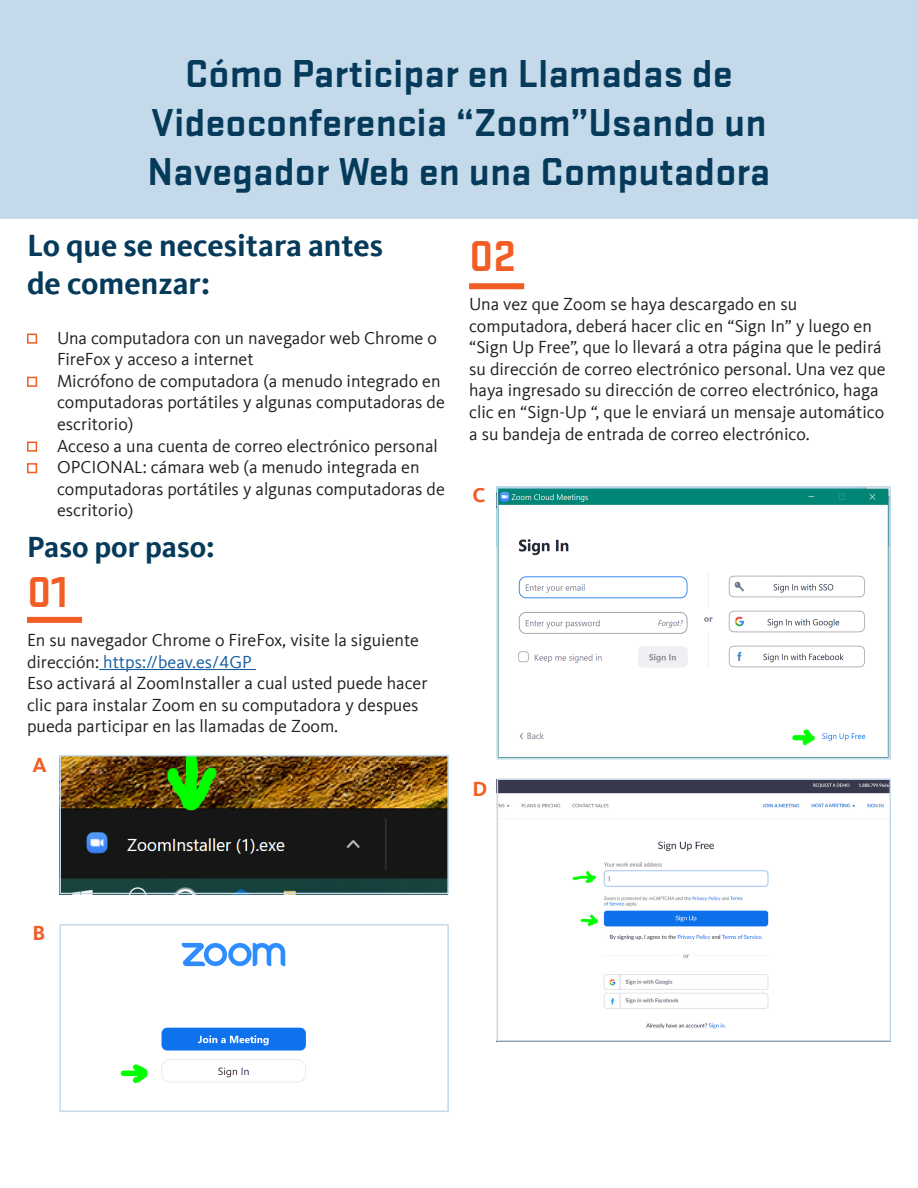
<style>
.page{position:relative;width:918px;height:1188px;background:#fff}
.page>*{position:absolute;margin:0;border:0;box-sizing:border-box;transform-origin:0 0}
.t1{font:700 45px "Stratum 2";color:#f25d24}
.t2{font:700 40.5px "Stratum 2";color:#063a5a}
.t3{font:700 31.5px "Kievit Offc";color:#063a5a}
.t4{font:700 30px "Kievit Offc";color:#063a5a}
.t5{font:700 21px "Kievit Offc";color:#f25d24}
.t6{font:18px/21.6px "Kievit Offc";color:#231f20}
.s1{color:#175d9e}
</style>
<div class="page">
<div style="left:0;top:0;width:918px;height:218px;background:#c4daea"></div>
<div style="left:27px;top:334px;width:10px;height:10px;border:2px solid #f25d24"></div>
<div style="left:27px;top:377px;width:10px;height:10px;border:2px solid #f25d24"></div>
<div style="left:27px;top:442px;width:10px;height:10px;border:2px solid #f25d24"></div>
<div style="left:27px;top:463px;width:10px;height:10px;border:2px solid #f25d24"></div>
<div style="left:27px;top:617px;width:55px;height:6px;background:#f25d24"></div>
<hr style="left:99px;top:669px;width:157px;height:1px;background:#175d9e">
<div style="left:469px;top:283px;width:55px;height:6px;background:#f25d24"></div>
<img style="left:500px;top:489px;width:388px;height:268px">
<img style="left:500px;top:781px;width:388px;height:248px">
<img style="left:62px;top:758px;width:384px;height:133px">
<img style="left:120px;top:942px;width:186px;height:142px">
<div style="left:59px;top:755px;width:390px;height:139px;border:2px solid #c4daea"></div>
<div style="left:59px;top:924px;width:390px;height:188px;border:2px solid #c4daea"></div>
<div style="left:497px;top:778px;width:394px;height:264px;border:2px solid #c4daea"></div>
<div style="left:497px;top:486px;width:394px;height:274px;border:2px solid #c4daea"></div>
<p class="t2" style="left:185px;top:46px;width:549px">Cómo Participar en Llamadas de</p>
<p class="t2" style="left:151px;top:95px;width:617px">Videoconferencia “Zoom”Usando un</p>
<p class="t2" style="left:147px;top:143px;width:625px">Navegador Web en una Computadora</p>
<p class="t3" style="left:27px;top:227px;width:358px">Lo que se necesitara antes</p>
<p class="t3" style="left:27px;top:265px;width:185px">de comenzar:</p>
<p class="t6" style="left:57px;top:327px;width:381px">Una computadora con un navegador web Chrome o<br>FireFox y acceso a internet</p>
<p class="t6" style="left:57px;top:370px;width:389px">Micrófono de computadora (a menudo integrado en computadoras portátiles y algunas computadoras de escritorio)</p>
<p class="t6" style="left:57px;top:435px;width:382px">Acceso a una cuenta de correo electrónico personal</p>
<p class="t6" style="left:57px;top:457px;width:389px">OPCIONAL: cámara web (a menudo integrada en computadoras portátiles y algunas computadoras de escritorio)</p>
<p class="t4" style="left:27px;top:530px;width:189px">Paso por paso:</p>
<p class="t1" style="left:27px;top:561px;width:43px">01</p>
<p class="t6" style="left:27px;top:629px;width:394px">En su navegador Chrome o FireFox, visite la siguiente dirección: <span class="s1">https://beav.es/4GP</span></p>
<p class="t6" style="left:27px;top:673px;width:402px">Eso activará al ZoomInstaller a cual usted puede hacer clic para instalar Zoom en su computadora y despues pueda participar en las llamadas de Zoom.</p>
<p class="t5" style="left:32px;top:753px;width:16px">A</p>
<p class="t1" style="left:469px;top:225px;width:49px">02</p>
<p class="t6" style="left:469px;top:294px;width:418px">Una vez que Zoom se haya descargado en su computadora, deberá hacer clic en “Sign In” y luego en “Sign Up Free”, que lo llevará a otra página que le pedirá su dirección de correo electrónico personal. Una vez que haya ingresado su dirección de correo electrónico, haga clic en “Sign-Up “, que le enviará un mensaje automático a su bandeja de entrada de correo electrónico.</p>
<p class="t5" style="left:472px;top:483px;width:14px">C</p>
<p class="t5" style="left:472px;top:776px;width:16px">D</p>
<p class="t5" style="left:32px;top:921px;width:14px">B</p>
</div>
